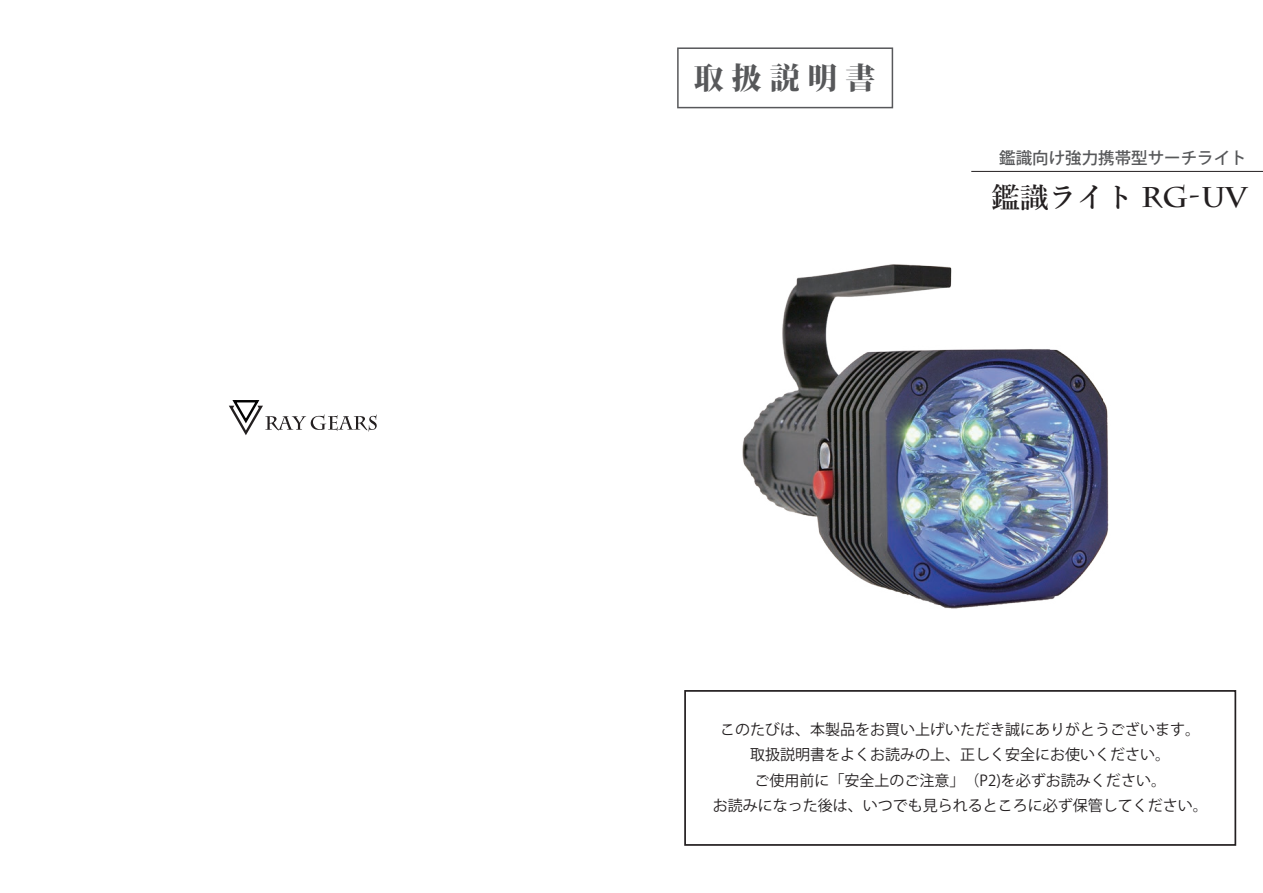
<style>
.page{position:relative;width:1263px;height:893px;background:#fff}
.page>*{position:absolute;margin:0;border:0;box-sizing:border-box;transform-origin:0 0}
.t1{font:800 30px "Koz Min Pr 6 N";color:#57585a}
.t2{font:600 28.5px "Yu Mincho";color:#231f20}
.t3{font:500 16.5px "Koz Go Pr 6 N";color:#57585a}
.t4{font:15px/25.5px "Koz Go Pr 6 N";color:#231f20;text-align:center}
.s1{font-family:"Charlemagne Std";font-weight:700}
</style>
<div class="page">
<svg style="left:677px;top:47px;width:216px;height:61px"></svg>
<hr style="left:971px;top:171px;width:292px;height:1px;background:#231f20">
<img style="left:742px;top:264px;width:495px;height:459px">
<div style="left:684px;top:690px;width:552px;height:156px;border:2px solid #231f20"></div>
<svg style="left:229px;top:400px;width:148px;height:35px"></svg>
<h1 class="t1" style="left:694px;top:61px;width:183px">取 扱 説 明 書</h1>
<p class="t3" style="left:999px;top:148px;width:249px">鑑識向け強力携帯型サーチライト</p>
<h2 class="t2" style="left:991px;top:182px;width:257px">鑑識ライト <span class="s1">RG-UV</span></h2>
<p class="t4" style="left:713px;top:717px;width:496px">このたびは、本製品をお買い上げいただき誠にありがとうございます。取扱説明書をよくお読みの上、正しく安全にお使いください。<br>ご使用前に「安全上のご注意」（P2)を必ずお読みください。<br>お読みになった後は、いつでも見られるところに必ず保管してください。</p>
</div>
